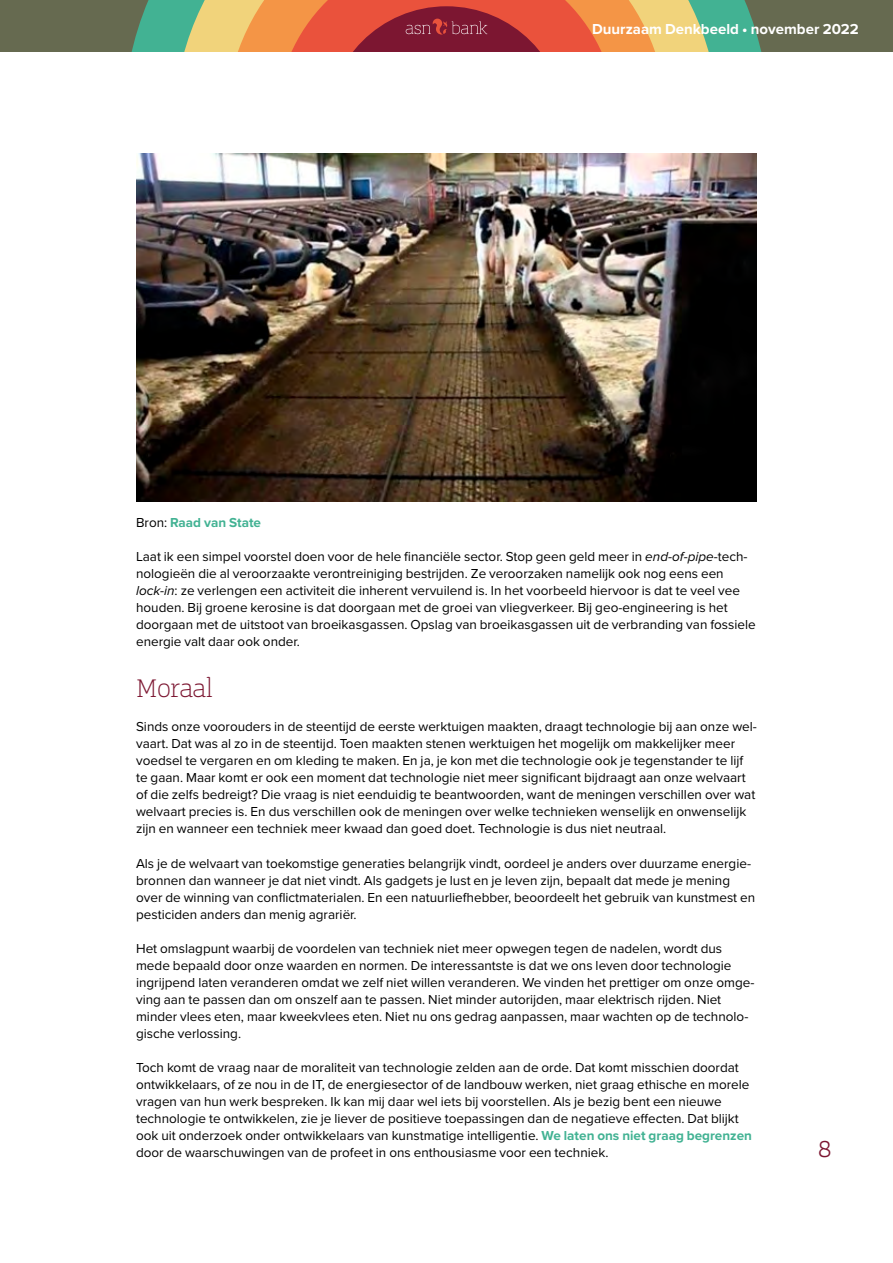
<style>
.page{position:relative;width:893px;height:1263px;background:#fff}
.page>*{position:absolute;margin:0;border:0;box-sizing:border-box;transform-origin:0 0}
._1e_tussenkop{font:27px "ASN Bank Slab";color:#7c1631}
.t1{font:600 24px "ASN Bank Slab";color:#7c1631}
.t2{font:700 15px "Proxima Nova";color:#fff}
._01_broodtekst{font:13.5px/17px "Proxima Nova";color:#000}
._01_broodtekst-2{font:700 13.5px "Proxima Nova";color:#42b293}
.s1{font-weight:400;color:#000}
.s2{font-style:italic}
.s3{font-weight:700;color:#42b293}
</style>
<div class="page">
<div style="left:0;top:0;width:893px;height:51px;background:#666a50"></div>
<svg style="left:132px;top:0;width:629px;height:51px;background:#b97c57"></svg>
<img style="left:136px;top:153px;width:621px;height:349px">
<p class="_01_broodtekst-2" style="left:136px;top:513px;width:126px"><span class="s1">Bron:</span> Raad van State</p>
<p class="t2" style="left:592px;top:18px;width:268px">Duurzaam Denkbeeld • november 2022</p>
<p class="_01_broodtekst" style="left:136px;top:548px;width:621px">Laat ik een simpel voorstel doen voor de hele financiële sector. Stop geen geld meer in <span class="s2">end-of-pipe</span>-tech&shy;nologieën die al veroorzaakte verontreiniging bestrijden. Ze veroorzaken namelijk ook nog eens een <span class="s2">lock-in</span>: ze verlengen een activiteit die inherent vervuilend is. In het voorbeeld hiervoor is dat te veel vee houden. Bij groene kerosine is dat doorgaan met de groei van vliegverkeer. Bij geo-engineering is het doorgaan met de uitstoot van broeikasgassen. Opslag van broeikasgassen uit de verbranding van fossiele energie valt daar ook onder.</p>
<p class="_1e_tussenkop" style="left:136px;top:669px;width:78px">Moraal</p>
<p class="_01_broodtekst" style="left:136px;top:718px;width:622px">Sinds onze voorouders in de steentijd de eerste werktuigen maakten, draagt technologie bij aan onze wel&shy;vaart. Dat was al zo in de steentijd. Toen maakten stenen werktuigen het mogelijk om makkelijker meer voedsel te vergaren en om kleding te maken. En ja, je kon met die technologie ook je tegenstander te lijf te gaan. Maar komt er ook een moment dat technologie niet meer significant bijdraagt aan onze welvaart of die zelfs bedreigt? Die vraag is niet eenduidig te beantwoorden, want de meningen verschillen over wat welvaart precies is. En dus verschillen ook de meningen over welke technieken wenselijk en onwenselijk zijn en wanneer een techniek meer kwaad dan goed doet. Technologie is dus niet neutraal.</p>
<p class="_01_broodtekst" style="left:136px;top:854px;width:621px">Als je de welvaart van toekomstige generaties belangrijk vindt, oordeel je anders over duurzame energie&shy;bronnen dan wanneer je dat niet vindt. Als gadgets je lust en je leven zijn, bepaalt dat mede je mening over de winning van conflictmaterialen. En een natuurliefhebber, beoordeelt het gebruik van kunstmest en pesticiden anders dan menig agrariër.</p>
<p class="_01_broodtekst" style="left:136px;top:939px;width:620px">Het omslagpunt waarbij de voordelen van techniek niet meer opwegen tegen de nadelen, wordt dus mede bepaald door onze waarden en normen. De interessantste is dat we ons leven door technologie ingrijpend laten veranderen omdat we zelf niet willen veranderen. We vinden het prettiger om onze omge&shy;ving aan te passen dan om onszelf aan te passen. Niet minder autorijden, maar elektrisch rijden. Niet minder vlees eten, maar kweekvlees eten. Niet nu ons gedrag aanpassen, maar wachten op de technolo&shy;gische verlossing.</p>
<p class="_01_broodtekst" style="left:136px;top:1058px;width:617px">Toch komt de vraag naar de moraliteit van technologie zelden aan de orde. Dat komt misschien doordat ontwikkelaars, of ze nou in de IT, de energiesector of de landbouw werken, niet graag ethische en morele vragen van hun werk bespreken. Ik kan mij daar wel iets bij voorstellen. Als je bezig bent een nieuwe technologie te ontwikkelen, zie je liever de positieve toepassingen dan de negatieve effecten. Dat blijkt ook uit onderzoek onder ontwikkelaars van kunstmatige intelligentie. <span class="s3">We laten ons niet graag begrenzen </span>door de waarschuwingen van de profeet in ons enthousiasme voor een techniek.</p>
<h2 class="t1" style="left:818px;top:1131px;width:15px">8</h2>
</div>
